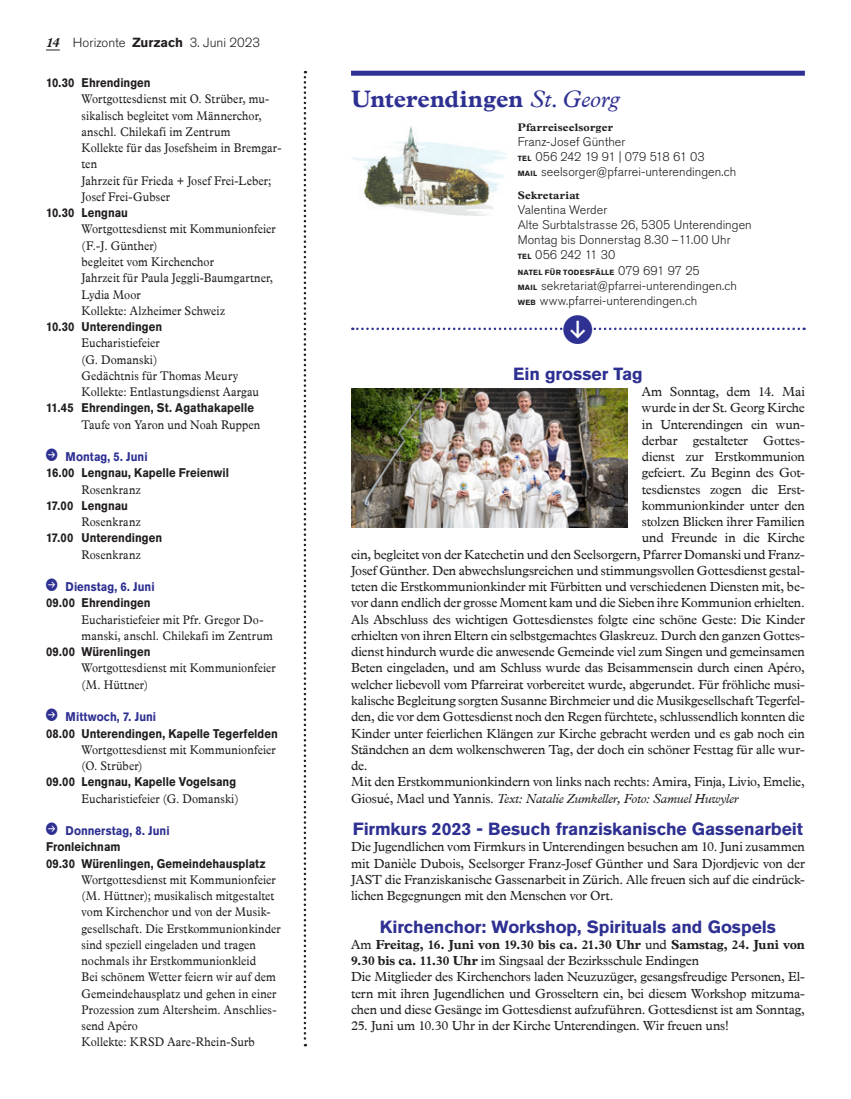
<style>
.page{position:relative;width:851px;height:1099px;background:#fff}
.page>*{position:absolute;margin:0;border:0;box-sizing:border-box;transform-origin:0 0}
.Pfarrei_Ort_Patrozin{font:700 23.75px "Plantin MT Pro";color:#2e3092}
.subheadline-1{font:700 17.5px "Akzidenz Grotesk Pro";letter-spacing:-.005em;color:#2e3092}
.paragraphBlockCenter{font:13.12px/16.2px "Plantin MT Pro";letter-spacing:-.01em;color:#231f20;text-align:justify}
.paragraphBlockCenter-2{font:700 13.12px/16.2px "Plantin MT Pro";letter-spacing:-.01em;color:#231f20}
.t1{font:300 13.12px "Akzidenz Grotesk Pro";color:#231f20}
.paragraph{font:12.5px/16.2px "Plantin MT Pro";letter-spacing:.01em;color:#231f20;scale:.9 1}
.subheadline{font:700 12.5px "Akzidenz Grotesk Pro";letter-spacing:.005em;color:#231f20;scale:.9 1}
.Pfarrei_Adresse_Text{font:300 12.5px/15px "Akzidenz Grotesk Pro";letter-spacing:.005em;color:#231f20}
.t2{font:700 12.5px "Akzidenz Grotesk Pro";letter-spacing:.005em;color:#2e3092;scale:.9 1}
.Pfarrei_Adresse_mit{font:300 12.5px "Akzidenz Grotesk Pro";letter-spacing:.005em;color:#231f20}
.Pfarrei_Adresse_Text-2{font:300 12.5px "Akzidenz Grotesk Pro";letter-spacing:-.015em;color:#231f20}
.Pfarrei_Adresse_Tite{font:700 11px "Plantin MT Pro";letter-spacing:.02em;color:#231f20}
.Pfarrei_Adresse_mit-2{font:700 7.5px "Akzidenz Grotesk Pro";letter-spacing:.04em;color:#231f20}
.s1{font-family:"Plantin MT Pro";font-weight:700;font-style:italic}
.s2{font-weight:700}
.s3{font-weight:400;font-style:italic}
.s4{font-weight:700;font-size:7.5px}
.s5{font-weight:300;font-size:12.5px}
.s6{font-style:italic}
.s7{font-weight:400}
</style>
<div class="page">
<svg style="left:46px;top:50px;width:14px;height:1px"></svg>
<svg style="left:303px;top:71px;width:3px;height:975px"></svg>
<img style="left:351px;top:389px;width:276px;height:138px">
<div style="left:351px;top:71px;width:453px;height:5px;background:#2e3092"></div>
<img style="left:351px;top:126px;width:156px;height:89px">
<svg style="left:352px;top:327px;width:452px;height:4px"></svg>
<p class="t1" style="left:46px;top:34px;width:215px"><span class="s1">14</span> Horizonte <span class="s2">Zurzach</span> 3. Juni 2023</p>
<p class="subheadline" style="left:46px;top:75px;width:118px">10.30 Ehrendingen</p>
<p class="paragraph" style="left:81px;top:91px;width:224px">Wortgottesdienst mit O. Strüber, mu&shy;sikalisch begleitet vom Männerchor, anschl. Chilekafi im Zentrum<br>Kollekte für das Josefsheim in Bremgar&shy;ten<br>Jahrzeit für Frieda + Josef Frei-Leber;<br>Josef Frei-Gubser</p>
<p class="subheadline" style="left:46px;top:205px;width:93px">10.30 Lengnau</p>
<p class="paragraph" style="left:81px;top:221px;width:217px">Wortgottesdienst mit Kommunionfeier (F.-J. Günther)<br>begleitet vom Kirchenchor<br>Jahrzeit für Paula Jeggli-Baumgartner,<br>Lydia Moor<br>Kollekte: Alzheimer Schweiz</p>
<p class="subheadline" style="left:46px;top:318px;width:130px">10.30 Unterendingen</p>
<p class="paragraph" style="left:81px;top:335px;width:198px">Eucharistiefeier<br>(G. Domanski)<br>Gedächtnis für Thomas Meury<br>Kollekte: Entlastungsdienst Aargau</p>
<p class="subheadline" style="left:46px;top:400px;width:232px">11.45 Ehrendingen, St. Agathakapelle</p>
<p class="paragraph" style="left:81px;top:416px;width:200px">Taufe von Yaron und Noah Ruppen</p>
<p class="t2" style="left:66px;top:448px;width:93px">Montag, 5. Juni</p>
<p class="subheadline" style="left:46px;top:465px;width:205px">16.00 Lengnau, Kapelle Freienwil</p>
<p class="paragraph" style="left:81px;top:481px;width:67px">Rosenkranz</p>
<p class="subheadline" style="left:46px;top:497px;width:93px">17.00 Lengnau</p>
<p class="paragraph" style="left:81px;top:514px;width:67px">Rosenkranz</p>
<p class="subheadline" style="left:46px;top:530px;width:130px">17.00 Unterendingen</p>
<p class="paragraph" style="left:81px;top:546px;width:67px">Rosenkranz</p>
<p class="t2" style="left:66px;top:578px;width:100px">Dienstag, 6. Juni</p>
<p class="subheadline" style="left:46px;top:595px;width:118px">09.00 Ehrendingen</p>
<p class="paragraph" style="left:81px;top:611px;width:214px">Eucharistiefeier mit Pfr. Gregor Do&shy;manski, anschl. Chilekafi im Zentrum</p>
<p class="subheadline" style="left:46px;top:643px;width:118px">09.00 Würenlingen</p>
<p class="paragraph" style="left:81px;top:660px;width:217px">Wortgottesdienst mit Kommunionfeier (M. Hüttner)</p>
<p class="t2" style="left:66px;top:708px;width:102px">Mittwoch, 7. Juni</p>
<p class="subheadline" style="left:46px;top:725px;width:259px">08.00 Unterendingen, Kapelle Tegerfelden</p>
<p class="paragraph" style="left:81px;top:741px;width:217px">Wortgottesdienst mit Kommunionfeier (O. Strüber)</p>
<p class="subheadline" style="left:46px;top:773px;width:213px">09.00 Lengnau, Kapelle Vogelsang</p>
<p class="paragraph" style="left:81px;top:790px;width:176px">Eucharistiefeier (G. Domanski)</p>
<p class="t2" style="left:66px;top:822px;width:117px">Donnerstag, 8. Juni</p>
<p class="subheadline" style="left:46px;top:838px;width:84px">Fronleichnam</p>
<p class="subheadline" style="left:46px;top:855px;width:245px">09.30 Würenlingen, Gemeindehausplatz</p>
<p class="paragraph" style="left:81px;top:871px;width:223px">Wortgottesdienst mit Kommunionfeier (M. Hüttner); musikalisch mitgestaltet vom Kirchenchor und von der Musik&shy;gesellschaft. Die Erstkommunionkinder sind speziell eingeladen und tragen nochmals ihr Erstkommunionkleid<br>Bei schönem Wetter feiern wir auf dem Gemeindehausplatz und gehen in einer Prozession zum Altersheim. Anschlies&shy;send Apéro<br>Kollekte: KRSD Aare-Rhein-Surb</p>
<p class="Pfarrei_Ort_Patrozin" style="left:351px;top:85px;width:270px">Unterendingen <span class="s3">St.Georg</span></p>
<p class="Pfarrei_Adresse_Tite" style="left:517px;top:120px;width:97px">Pfarreiseelsorger</p>
<p class="Pfarrei_Adresse_Text" style="left:517px;top:134px;width:189px">Franz-Josef Günther<br><span class="s4">TEL</span> 056 242 19 91 | 079 518 61 03</p>
<p class="Pfarrei_Adresse_mit" style="left:517px;top:163px;width:220px"><span class="s4">MAIL</span> seelsorger@pfarrei-unterendingen.ch</p>
<p class="Pfarrei_Adresse_Tite" style="left:517px;top:189px;width:64px">Sekretariat</p>
<p class="Pfarrei_Adresse_Text" style="left:517px;top:203px;width:91px">Valentina Werder</p>
<p class="Pfarrei_Adresse_Text" style="left:517px;top:218px;width:235px">Alte Surbtalstrasse 26, 5305 Unterendingen</p>
<p class="Pfarrei_Adresse_Text" style="left:517px;top:233px;width:214px">Montag bis Donnerstag 8.30 –11.00 Uhr</p>
<p class="Pfarrei_Adresse_Text-2" style="left:517px;top:247px;width:99px"><span class="s4">TEL</span> 056 242 11 30</p>
<p class="Pfarrei_Adresse_mit-2" style="left:517px;top:267px;width:184px">NATEL FÜR TODESFÄLLE <span class="s5">079 691 97 25</span></p>
<p class="Pfarrei_Adresse_Text" style="left:517px;top:278px;width:221px"><span class="s4">MAIL</span> sekretariat@pfarrei-unterendingen.ch</p>
<p class="Pfarrei_Adresse_Text" style="left:517px;top:293px;width:181px"><span class="s4">WEB</span> www.pfarrei-unterendingen.ch</p>
<p class="subheadline-1" style="left:513px;top:362px;width:131px">Ein grosser Tag</p>
<p class="paragraphBlockCenter" style="left:641px;top:383px;width:164px">Am Sonntag, dem 14. Mai</p>
<p class="paragraphBlockCenter" style="left:641px;top:400px;width:164px">wurde in der St. Georg Kirche</p>
<p class="paragraphBlockCenter" style="left:641px;top:416px;width:164px">in Unterendingen ein wun-</p>
<p class="paragraphBlockCenter" style="left:641px;top:432px;width:164px">derbar gestalteter Gottes-</p>
<p class="paragraphBlockCenter" style="left:641px;top:448px;width:164px">dienst zur Erstkommunion</p>
<p class="paragraphBlockCenter" style="left:641px;top:465px;width:164px">gefeiert. Zu Beginn des Got-</p>
<p class="paragraphBlockCenter" style="left:641px;top:481px;width:164px">tesdienstes zogen die Erst-</p>
<p class="paragraphBlockCenter" style="left:641px;top:497px;width:164px">kommunionkinder unter den</p>
<p class="paragraphBlockCenter" style="left:641px;top:513px;width:164px">stolzen Blicken ihrer Familien</p>
<p class="paragraphBlockCenter" style="left:641px;top:530px;width:164px">und Freunde in die Kirche</p>
<p class="paragraphBlockCenter" style="left:351px;top:546px;width:455px">ein, begleitet von der Katechetin und den Seelsorgern, Pfarrer Domanski und Franz-</p>
<p class="paragraphBlockCenter" style="left:351px;top:562px;width:455px">Josef Günther. Den abwechslungsreichen und stimmungsvollen Gottesdienst gestal-</p>
<p class="paragraphBlockCenter" style="left:351px;top:578px;width:455px">teten die Erstkommunionkinder mit Fürbitten und verschiedenen Diensten mit, be-</p>
<p class="paragraphBlockCenter" style="left:351px;top:595px;width:455px">vor dann endlich der grosse Moment kam und die Sieben ihre Kommunion erhielten.</p>
<p class="paragraphBlockCenter" style="left:351px;top:611px;width:455px">Als Abschluss des wichtigen Gottesdienstes folgte eine schöne Geste: Die Kinder</p>
<p class="paragraphBlockCenter" style="left:351px;top:627px;width:455px">erhielten von ihren Eltern ein selbstgemachtes Glaskreuz. Durch den ganzen Gottes-</p>
<p class="paragraphBlockCenter" style="left:351px;top:643px;width:455px">dienst hindurch wurde die anwesende Gemeinde viel zum Singen und gemeinsamen</p>
<p class="paragraphBlockCenter" style="left:351px;top:660px;width:455px">Beten eingeladen, und am Schluss wurde das Beisammensein durch einen Apéro,</p>
<p class="paragraphBlockCenter" style="left:351px;top:676px;width:455px">welcher liebevoll vom Pfarreirat vorbereitet wurde, abgerundet. Für fröhliche musi-</p>
<p class="paragraphBlockCenter" style="left:351px;top:692px;width:455px">kalische Begleitung sorgten Susanne Birchmeier und die Musikgesellschaft Tegerfel-</p>
<p class="paragraphBlockCenter" style="left:351px;top:708px;width:455px">den, die vor dem Gottesdienst noch den Regen fürchtete, schlussendlich konnten die</p>
<p class="paragraphBlockCenter" style="left:351px;top:725px;width:455px">Kinder unter feierlichen Klängen zur Kirche gebracht werden und es gab noch ein</p>
<p class="paragraphBlockCenter" style="left:351px;top:741px;width:455px">Ständchen an dem wolkenschweren Tag, der doch ein schöner Festtag für alle wur-</p>
<p class="paragraphBlockCenter" style="left:351px;top:757px;width:18px">de.</p>
<p class="paragraphBlockCenter" style="left:351px;top:773px;width:455px">Mit den Erstkommunionkindern von links nach rechts: Amira, Finja, Livio, Emelie,<br>Giosué, Mael und Yannis. <span class="s6">Text: Natalie Zumkeller, Foto: Samuel Huwyler</span></p>
<p class="subheadline-1" style="left:353px;top:817px;width:451px">Firmkurs 2023 - Besuch franziskanische Gassenarbeit</p>
<p class="paragraphBlockCenter" style="left:351px;top:838px;width:455px">Die Jugendlichen vom Firmkurs in Unterendingen besuchen am 10. Juni zusammen mit Danièle Dubois, Seelsorger Franz-Josef Günther und Sara Djordjevic von der JAST die Franziskanische Gassenarbeit in Zürich. Alle freuen sich auf die eindrück&shy;lichen Begegnungen mit den Menschen vor Ort.</p>
<p class="subheadline-1" style="left:380px;top:915px;width:398px">Kirchenchor: Workshop, Spirituals and Gospels</p>
<p class="paragraphBlockCenter-2" style="left:351px;top:936px;width:455px"><span class="s7">Am</span> Freitag, 16. Juni von 19.30 bis ca. 21.30 Uhr <span class="s7">und</span> Samstag, 24. Juni von<br>9.30 bis ca. 11.30 Uhr <span class="s7">im Singsaal der Bezirksschule Endingen</span></p>
<p class="paragraphBlockCenter" style="left:351px;top:968px;width:455px">Die Mitglieder des Kirchenchors laden Neuzuzüger, gesangsfreudige Personen, El&shy;tern mit ihren Jugendlichen und Grosseltern ein, bei diesem Workshop mitzuma&shy;chen und diese Gesänge im Gottesdienst aufzuführen. Gottesdienst ist am Sonntag,</p>
<p class="paragraphBlockCenter" style="left:351px;top:1017px;width:379px">25. Juni um 10.30 Uhr in der Kirche Unterendingen. Wir freuen uns!</p>
</div>
